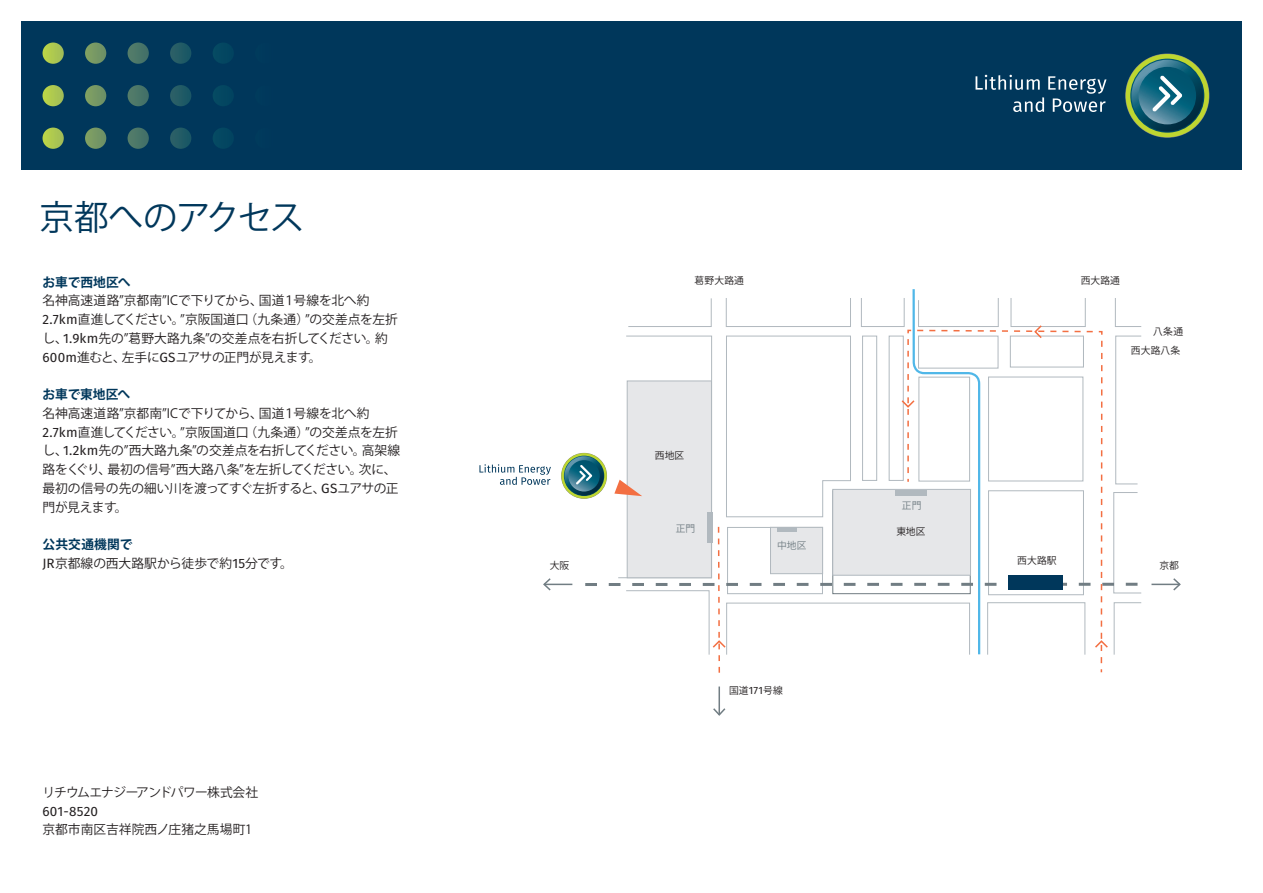
<style>
.page{position:relative;width:1263px;height:893px;background:#fff}
.page>*{position:absolute;margin:0;border:0;box-sizing:border-box;transform-origin:0 0}
.t1{font:34.5px "Koz Go Pro";letter-spacing:-.04em;color:#00375b}
.t2{font:13.5px "Fira Sans";letter-spacing:.015em;color:#231f20}
.t3{font:12.75px/18.8px "Koz Go Pro";letter-spacing:-.015em;color:#231f20}
.t4{font:12.75px "Koz Go Pro";letter-spacing:-.055em;color:#231f20}
.t5{font:700 12.75px "Koz Go Pro";letter-spacing:-.01em;color:#00375b}
.t6{font:9.75px "Koz Go Pro";letter-spacing:.015em;color:#231f20}
.t7{font:9.75px "Koz Go Pro";color:#717d83}
.s1{font-family:"Fira Sans";font-size:13.5px}
.s2{font-weight:700;color:#00375b}
.s3{font-family:"Fira Sans";font-size:10.5px}
</style>
<div class="page">
<div style="left:21px;top:21px;width:1221px;height:149px;background:#00375b"></div>
<div style="left:1126px;top:54px;width:83px;height:83px;background:#bed630;border-radius:50%"></div>
<svg style="left:1130px;top:59px;width:74px;height:74px"></svg>
<svg style="left:1131px;top:60px;width:72px;height:72px"></svg>
<svg style="left:1138px;top:67px;width:58px;height:57px;background:#226d86"></svg>
<svg style="left:1152px;top:76px;width:30px;height:36px"></svg>
<svg style="left:975px;top:75px;width:131px;height:37px"></svg>
<svg style="left:43px;top:43px;width:190px;height:106px"></svg>
<svg style="left:1151px;top:578px;width:30px;height:13px"></svg>
<svg style="left:479px;top:289px;width:663px;height:427px"></svg>
<h1 class="t1" style="left:40px;top:195px;width:266px">京都へのアクセス</h1>
<p class="t5" style="left:43px;top:274px;width:89px">お車で西地区へ</p>
<p class="t3" style="left:43px;top:292px;width:357px">名神高速道路”京都南”ICで下りてから、国道１号線を北へ約<span class="s1">2.7km</span>直進してください。”京阪国道口（九条通）”の交差点を左折し、<span class="s1">1.9km</span>先の”葛野大路九条”の交差点を右折してください。約<span class="s1">600m</span>進むと、左手に<span class="s1">GS</span>ユアサの正門が見えます。</p>
<p class="t5" style="left:43px;top:386px;width:89px">お車で東地区へ</p>
<p class="t3" style="left:43px;top:404px;width:359px">名神高速道路”京都南”ICで下りてから、国道１号線を北へ約<br><span class="s1">2.7km</span>直進してください。”京阪国道口（九条通）”の交差点を左折し、<span class="s1">1.2km</span>先の”西大路九条”の交差点を右折してください。高架線路をくぐり、最初の信号”西大路八条”を左折してください。次に、最初の信号の先の細い川を渡ってすぐ左折すると、<span class="s1">GS</span>ユアサの正門が見えます。</p>
<p class="t3" style="left:43px;top:535px;width:252px"><span class="s2">公共交通機関で<br></span><span class="s1">JR</span>京都線の西大路駅から徒歩で約<span class="s1">15</span>分です。</p>
<p class="t4" style="left:43px;top:784px;width:217px">リチウムエナジーアンドパワー株式会社</p>
<p class="t2" style="left:43px;top:801px;width:57px">601-8520</p>
<p class="t3" style="left:43px;top:821px;width:211px">京都市南区吉祥院西ノ庄猪之馬場町1</p>
<p class="t6" style="left:695px;top:274px;width:51px">葛野大路通</p>
<p class="t6" style="left:1081px;top:274px;width:41px">西大路通</p>
<p class="t6" style="left:1153px;top:325px;width:31px">八条通</p>
<p class="t6" style="left:1131px;top:344px;width:51px">西大路八条</p>
<p class="t6" style="left:655px;top:449px;width:31px">西地区</p>
<p class="t7" style="left:676px;top:522px;width:21px">正門</p>
<p class="t7" style="left:777px;top:539px;width:31px">中地区</p>
<p class="t7" style="left:902px;top:499px;width:21px">正門</p>
<p class="t6" style="left:896px;top:525px;width:31px">東地区</p>
<p class="t6" style="left:1017px;top:554px;width:41px">西大路駅</p>
<p class="t6" style="left:550px;top:559px;width:21px">大阪</p>
<p class="t6" style="left:1159px;top:559px;width:21px">京都</p>
<p class="t6" style="left:729px;top:684px;width:55px">国道<span class="s3">171</span>号線</p>
</div>
